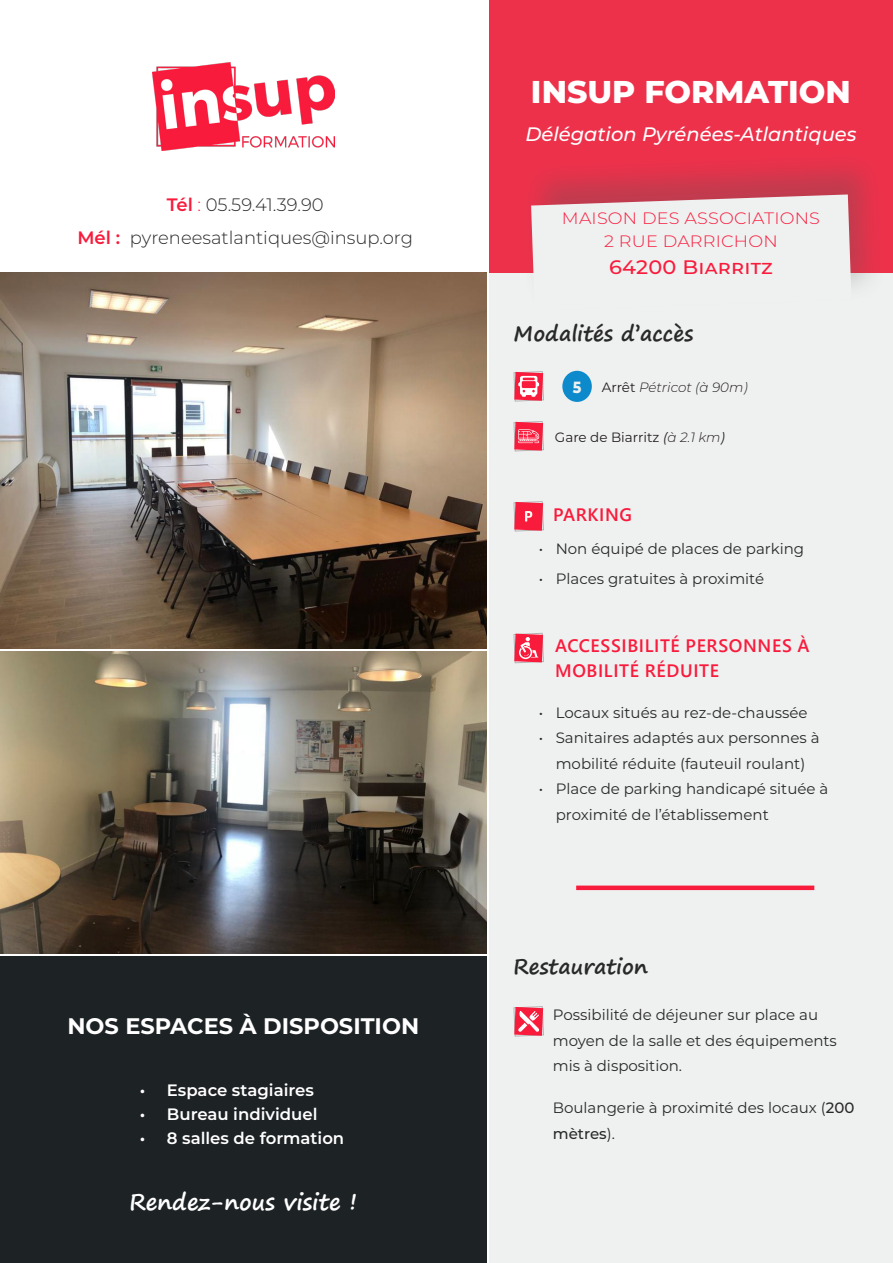
<style>
.page{position:relative;width:893px;height:1263px;background:#fff}
.page>*{position:absolute;margin:0;border:0;box-sizing:border-box;transform-origin:0 0}
.TEXTE_BLANC{font:800 31.5px "Montserrat";color:#fff}
.TITRE_BLANC{font:700 22.5px "Montserrat";color:#fff}
.TITRE_BLANC-2{font:700 22.5px "Segoe Print";color:#fff}
.TITRE_ROUGE{font:700 21px "Segoe Print";color:#292929}
.TEXTE_BLANC-2{font:italic 500 19.5px "Montserrat";color:#fff}
.TITRE_BLANC-3{font:500 19.5px "Montserrat";letter-spacing:.01em;color:#f91b3c;scale:1.07 1}
.TEXTE_BLANC-3{font:300 18px/33px "Montserrat";color:#292929;text-align:center}
.TEXTE{font:600 18px/25.5px "Segoe UI";letter-spacing:.035em;color:#f91b3c}
.t1{font:600 16.5px "Montserrat";color:#fff}
.TITRE_BLANC-4{font:300 16.5px/22.5px "Montserrat";letter-spacing:.01em;color:#f91b3c;text-align:center;scale:1.07 1}
.t2{font:800 16.2px "Montserrat";color:#eff0f0;scale:.83 1}
.TEXTE_PUCES{font:15px/25.5px "Montserrat";color:#292929}
.t3{font:13.5px "Montserrat";color:#231f20}
.t4{font:italic 300 13.5px "Montserrat";color:#231f20}
.s1{font-weight:600;color:#f91b3c}
.s2{color:#f91b3c}
.s3{font-weight:400;font-style:normal}
.s4{font-style:italic}
.s5{font-weight:300;font-style:italic}
.s6{font-weight:500}
</style>
<div class="page">
<div style="left:489px;top:259px;width:404px;height:1004px;background:#eff0f0"></div>
<div style="left:490px;top:0;width:403px;height:272px;background:#ee314b"></div>
<div style="left:0;top:957px;width:486px;height:306px;background:#1d2225"></div>
<img style="left:0;top:272px;width:486px;height:376px">
<img style="left:0;top:652px;width:486px;height:302px">
<img style="left:153px;top:63px;width:182px;height:88px">
<svg style="left:514px;top:371px;width:30px;height:31px"></svg>
<div style="left:520px;top:150px;width:368px;height:163px;background:#545556;opacity:.3"></div>
<div style="left:531px;top:194px;width:320px;height:117px;background:#eff0f0"></div>
<div style="left:576px;top:885px;width:238px;height:5px;background:#f91b3c"></div>
<svg style="left:514px;top:501px;width:30px;height:31px"></svg>
<svg style="left:514px;top:632px;width:30px;height:31px"></svg>
<svg style="left:514px;top:1006px;width:30px;height:31px"></svg>
<svg style="left:514px;top:421px;width:30px;height:31px"></svg>
<div style="left:562px;top:371px;width:30px;height:31px;background:#0d8acc;border-radius:50%"></div>
<p class="TEXTE_BLANC-3" style="left:77px;top:187px;width:337px"><span class="s1">Tél</span> <span class="s2">:</span> 05.59.41.39.90<br><span class="s1">Mél :</span> pyreneesatlantiques@insup.org</p>
<p class="TITRE_BLANC" style="left:67px;top:1010px;width:353px">NOS ESPACES À DISPOSITION</p>
<p class="t1" style="left:140px;top:1079px;width:176px">• Espace stagiaires</p>
<p class="t1" style="left:140px;top:1103px;width:179px">• Bureau individuel</p>
<p class="t1" style="left:140px;top:1127px;width:206px">• 8 salles de formation</p>
<p class="TITRE_BLANC-2" style="left:129px;top:1181px;width:229px">Rendez-nous visite !</p>
<p class="TEXTE_BLANC" style="left:531px;top:69px;width:322px">INSUP FORMATION</p>
<p class="TEXTE_BLANC-2" style="left:525px;top:120px;width:333px">Délégation Pyrénées-Atlantiques</p>
<p class="TITRE_BLANC-4" style="left:562px;top:207px;width:243px">MAISON DES ASSOCIATIONS<br>2 RUE DARRICHON</p>
<p class="TITRE_BLANC-3" style="left:609px;top:253px;width:155px">64200 Biarritz</p>
<p class="TITRE_ROUGE" style="left:514px;top:314px;width:181px">Modalités d’accès</p>
<p class="t2" style="left:572px;top:375px;width:13px">5</p>
<p class="t4" style="left:602px;top:378px;width:148px"><span class="s3">Arrêt</span> Pétricot (à 90m)</p>
<p class="t3" style="left:555px;top:428px;width:172px">Gare de Biarritz <span class="s4">(</span><span class="s5">à 2.1 km</span><span class="s4">)</span></p>
<p class="TEXTE" style="left:553px;top:501px;width:80px">PARKING</p>
<p class="TEXTE_PUCES" style="left:539px;top:535px;width:267px">• Non équipé de places de parking</p>
<p class="TEXTE_PUCES" style="left:539px;top:565px;width:227px">• Places gratuites à proximité</p>
<p class="TEXTE" style="left:555px;top:631px;width:256px">ACCESSIBILITÉ PERSONNES À<br>MOBILITÉ RÉDUITE</p>
<p class="TEXTE_PUCES" style="left:539px;top:699px;width:270px">• Locaux situés au rez-de-chaussée</p>
<p class="TEXTE_PUCES" style="left:539px;top:725px;width:282px;text-align:center">• Sanitaires adaptés aux personnes à mobilité réduite (fauteuil roulant)</p>
<p class="TEXTE_PUCES" style="left:556px;top:776px;width:274px;text-indent:-17px">• Place de parking handicapé située à proximité de l’établissement</p>
<p class="TITRE_ROUGE" style="left:514px;top:948px;width:136px">Restauration</p>
<p class="TEXTE_PUCES" style="left:553px;top:1002px;width:286px">Possibilité de déjeuner sur place au moyen de la salle et des équipements mis à disposition.</p>
<p class="TEXTE_PUCES" style="left:553px;top:1094px;width:303px">Boulangerie à proximité des locaux (<span class="s6">200 mètres</span>).</p>
</div>
